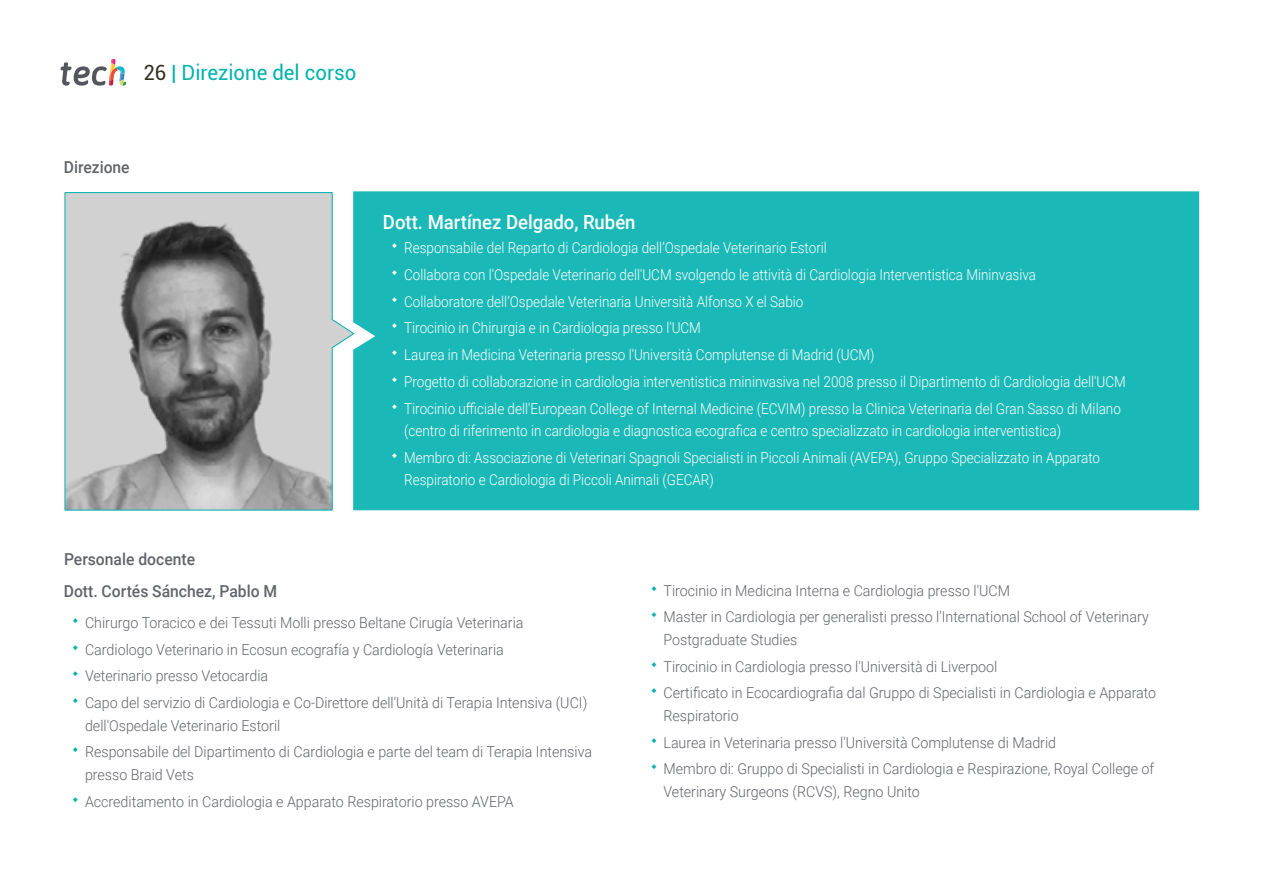
<style>
.page{position:relative;width:1263px;height:893px;background:#fff}
.page>*{position:absolute;margin:0;border:0;box-sizing:border-box;transform-origin:0 0}
.t1{font:21px "Roboto";color:#00b2af}
.t2{font:500 19.5px "Roboto";color:#fff;scale:.95 1}
.t3{font:500 16.5px/31.7px "Roboto";color:#61646a;scale:.95 1}
.t4{font:300 15px/26.7px "Roboto";color:#61646a;scale:.95 1}
.t5{font:300 15px/26.7px "Roboto";color:#fff;scale:.9 1}
.s1{color:#312e20}
</style>
<div class="page">
<div style="left:353px;top:191px;width:846px;height:319px;background:#1ab9b7"></div>
<svg style="left:65px;top:192px;width:289px;height:318px;background:#adafaf"></svg>
<svg style="left:61px;top:59px;width:65px;height:27px"></svg>
<svg style="left:392px;top:243px;width:5px;height:5px"></svg>
<svg style="left:392px;top:270px;width:5px;height:5px"></svg>
<svg style="left:392px;top:297px;width:5px;height:5px"></svg>
<svg style="left:392px;top:323px;width:5px;height:5px"></svg>
<svg style="left:392px;top:350px;width:5px;height:5px"></svg>
<svg style="left:392px;top:377px;width:5px;height:5px"></svg>
<svg style="left:392px;top:404px;width:5px;height:5px"></svg>
<svg style="left:392px;top:453px;width:5px;height:5px"></svg>
<h1 class="t1" style="left:144px;top:57px;width:214px"><span class="s1">26</span> | Direzione del corso</h1>
<p class="t3" style="left:64px;top:151px;width:71px">Direzione</p>
<h2 class="t2" style="left:383px;top:208px;width:267px">Dott. Martínez Delgado, Rubén</h2>
<p class="t5" style="left:404px;top:234px;width:803px">Responsabile del Reparto di Cardiologia dell’Ospedale Veterinario Estoril<br>Collabora con l'Ospedale Veterinario dell'UCM svolgendo le attività di Cardiologia Interventistica Mininvasiva<br>Collaboratore dell’Ospedale Veterinaria Università Alfonso X el Sabio<br>Tirocinio in Chirurgia e in Cardiologia presso l'UCM<br>Laurea in Medicina Veterinaria presso l'Università Complutense di Madrid (UCM)<br>Progetto di collaborazione in cardiologia interventistica mininvasiva nel 2008 presso il Dipartimento di Cardiologia dell'UCM Tirocinio ufficiale dell'European College of Internal Medicine (ECVIM) presso la Clinica Veterinaria del Gran Sasso di Milano</p>
<p class="t5" style="left:404px;top:417px;width:775px">(centro di riferimento in cardiologia e diagnostica ecografica e centro specializzato in cardiologia interventistica)<br>Membro di: Associazione di Veterinari Spagnoli Specialisti in Piccoli Animali (AVEPA), Gruppo Specializzato in Apparato</p>
<p class="t5" style="left:404px;top:466px;width:346px">Respiratorio e Cardiologia di Piccoli Animali (GECAR)</p>
<p class="t3" style="left:64px;top:543px;width:226px">Personale docente<br>Dott. Cortés Sánchez, Pablo M</p>
<p class="t4" style="left:85px;top:609px;width:530px">Chirurgo Toracico e dei Tessuti Molli presso Beltane Cirugía Veterinaria Cardiologo Veterinario in Ecosun ecografía y Cardiología Veterinaria<br>Veterinario presso Vetocardia<br>Capo del servizio di Cardiologia e Co-Direttore dell'Unità di Terapia Intensiva (UCI)</p>
<p class="t4" style="left:85px;top:711px;width:535px">dell'Ospedale Veterinario Estoril<br>Responsabile del Dipartimento di Cardiologia e parte del team di Terapia Intensiva</p>
<p class="t4" style="left:85px;top:761px;width:453px">presso Braid Vets<br>Accreditamento in Cardiologia e Apparato Respiratorio presso AVEPA</p>
<p class="t4" style="left:663px;top:576px;width:512px">Tirocinio in Medicina Interna e Cardiologia presso l'UCM<br>Master in Cardiologia per generalisti presso l'International School of Veterinary</p>
<p class="t4" style="left:663px;top:626px;width:520px">Postgraduate Studies<br>Tirocinio in Cardiologia presso l'Università di Liverpool<br>Certificato in Ecocardiografia dal Gruppo di Specialisti in Cardiologia e Apparato</p>
<p class="t4" style="left:663px;top:702px;width:518px">Respiratorio<br>Laurea in Veterinaria presso l'Università Complutense di Madrid<br>Membro di: Gruppo di Specialisti in Cardiologia e Respirazione, Royal College of</p>
<p class="t4" style="left:663px;top:778px;width:271px">Veterinary Surgeons (RCVS), Regno Unito</p>
</div>
